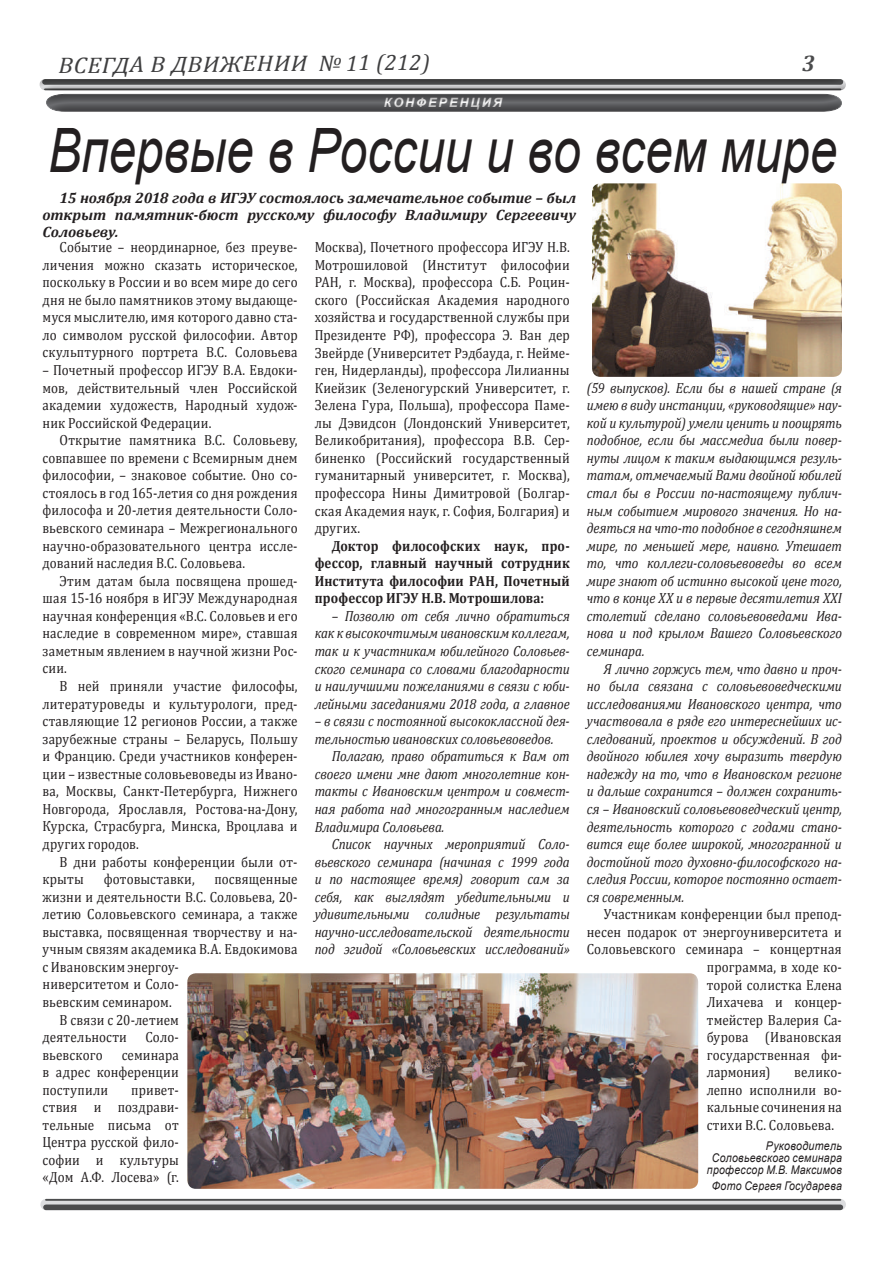
<style>
.page{position:relative;width:893px;height:1263px;background:#fff}
.page>*{position:absolute;margin:0;border:0;box-sizing:border-box;transform-origin:0 0}
.t1{font:italic 61.2px "Arial";color:#231f20;scale:.81 1}
.t2{font:italic 22.5px "Cambria";color:#3e3e3f;scale:1.09 1}
.t3{font:italic 700 15px/17px "Cambria";color:#231f20;text-align:justify}
.t4{font:14.7px/17.5px "Cambria";letter-spacing:.01em;color:#231f20;text-align:justify;scale:.89 1}
.t5{font:italic 14.7px/17.5px "Cambria";letter-spacing:-.005em;color:#231f20;text-align:justify;scale:.89 1}
.t6{font:700 14.7px/17.5px "Cambria";letter-spacing:.015em;color:#231f20;text-align:justify;scale:.89 1}
.t7{font:italic 700 12.9px "Arial";letter-spacing:.15em;color:#fff}
.t8{font:italic 12px/12px "Arial";letter-spacing:.02em;color:#231f20;text-align:right;scale:.89 1}
.t9{font:italic 12px "Arial";letter-spacing:.02em;color:#231f20;scale:.88 1}
</style>
<div class="page">
<div style="left:46px;top:1199px;width:794px;height:11px;background:#dcdddf"></div>
<hr style="left:46px;top:1199px;width:794px;height:2px;background:#4b4c4d">
<div style="left:46px;top:1204px;width:794px;height:6px;background:#4b4c4d"></div>
<div style="left:45px;top:82px;width:797px;height:31px;background:#231f20;opacity:.5"></div>
<img style="left:592px;top:183px;width:250px;height:194px">
<img style="left:187px;top:973px;width:511px;height:216px">
<h2 class="t2" style="left:58px;top:51px;width:342px;rotate:-1deg">ВСЕГДА В ДВИЖЕНИИ № 11 (212)</h2>
<p class="t7" style="left:384px;top:94px;width:120px">КОНФЕРЕНЦИЯ</p>
<h1 class="t1" style="left:48px;top:111px;width:976px">Впервые в России и во всем мире</h1>
<p class="t3" style="left:43px;top:189px;width:535px;text-indent:17px">15 ноября 2018 года в ИГЭУ состоялось замечательное событие – был открыт памятник-бюст русскому философу Владимиру Сергеевичу Соловьеву.</p>
<p class="t4" style="left:43px;top:238px;width:288px;text-indent:17px">Событие – неординарное, без преуве&shy;личения можно сказать историческое, поскольку в России и во всем мире до сего дня не было памятников этому выдающе&shy;муся мыслителю, имя которого давно ста&shy;ло символом русской философии. Автор скульптурного портрета В.С. Соловьева</p>
<p class="t4" style="left:43px;top:361px;width:288px">– Почетный профессор ИГЭУ В.А. Евдоки&shy;мов, действительный член Российской академии художеств, Народный худож&shy;ник Российской Федерации.</p>
<p class="t4" style="left:43px;top:431px;width:288px;text-indent:17px">Открытие памятника В.С. Соловьеву, совпавшее по времени с Всемирным днем философии, – знаковое событие. Оно со&shy;стоялось в год 165-летия со дня рождения философа и 20-летия деятельности Соло&shy;вьевского семинара – Межрегионального научно-образовательного центра иссле&shy;дований наследия В.С. Соловьева.</p>
<p class="t4" style="left:43px;top:572px;width:288px;text-indent:17px">Этим датам была посвящена прошед&shy;шая 15-16 ноября в ИГЭУ Международная научная конференция «В.С. Соловьев и его наследие в современном мире», ставшая заметным явлением в научной жизни Рос&shy;сии.</p>
<p class="t4" style="left:43px;top:677px;width:288px;text-indent:17px">В ней приняли участие философы, литературоведы и культурологи, пред&shy;ставляющие 12 регионов России, а также зарубежные страны – Беларусь, Польшу и Францию. Среди участников конферен&shy;ции – известные соловьевоведы из Ивано&shy;ва, Москвы, Санкт-Петербурга, Нижнего Новгорода, Ярославля, Ростова-на-Дону, Курска, Страсбурга, Минска, Вроцлава и других городов.</p>
<p class="t4" style="left:43px;top:853px;width:288px;text-indent:17px">В дни работы конференции были от&shy;крыты</p>
<p class="t4" style="left:315px;top:238px;width:288px">Москва), Почетного профессора ИГЭУ Н.В.<br>Мотрошиловой (Институт философии РАН, г. Москва), профессора С.Б. Роцин&shy;ского (Российская Академия народного хозяйства и государственной службы при Президенте РФ), профессора Э. Ван дер Звейрде (Университет Рэдбауда, г. Нейме&shy;ген, Нидерланды), профессора Лилианны Киейзик (Зеленогурский Университет, г.<br>Зелена Гура, Польша), профессора Паме&shy;лы Дэвидсон (Лондонский Университет, Великобритания), профессора В.В. Сер&shy;биненко (Российский государственный гуманитарный университет, г. Москва), профессора Нины Димитровой (Болгар&shy;ская Академия наук, г. София, Болгария) и других.</p>
<p class="t6" style="left:315px;top:536px;width:288px;text-indent:17px">Доктор философских наук, про&shy;фессор, главный научный сотрудник Института философии РАН, Почетный профессор ИГЭУ Н.В. Мотрошилова:</p>
<p class="t5" style="left:315px;top:606px;width:288px;text-indent:17px">– Позволю от себя лично обратиться как к высокочтимым ивановским коллегам, так и к участникам юбилейного Соловьев&shy;ского семинара со словами благодарности и наилучшими пожеланиями в связи с юби&shy;лейными заседаниями 2018 года, а главное</p>
<p class="t5" style="left:315px;top:712px;width:288px">– в связи с постоянной высококлассной дея&shy;тельностью ивановских соловьевоведов.</p>
<p class="t5" style="left:315px;top:747px;width:288px;text-indent:17px">Полагаю, право обратиться к Вам от своего имени мне дают многолетние кон&shy;такты с Ивановским центром и совмест&shy;ная работа над многогранным наследием Владимира Соловьева.</p>
<p class="t5" style="left:315px;top:835px;width:288px;text-indent:17px">Список научных мероприятий Соло&shy;вьевского семинара (начиная с 1999 года и по настоящее время) говорит сам за себя, как выглядят убедительными и удивительными солидные результаты научно-исследовательской деятельности под эгидой «Соловьевских исследований»</p>
<p class="t4" style="left:104px;top:870px;width:104px">фотовыставки,</p>
<p class="t4" style="left:214px;top:870px;width:95px">посвященные</p>
<p class="t4" style="left:43px;top:888px;width:288px">жизни и деятельности В.С. Соловьева, 20-</p>
<p class="t4" style="left:43px;top:905px;width:288px">летию Соловьевского семинара, а также</p>
<p class="t4" style="left:43px;top:923px;width:288px">выставка, посвященная творчеству и на-</p>
<p class="t4" style="left:43px;top:940px;width:288px">учным связям академика В.А. Евдокимова</p>
<p class="t4" style="left:43px;top:958px;width:155px">с Ивановским энергоу-</p>
<p class="t4" style="left:43px;top:975px;width:155px">ниверситетом и Соло-</p>
<p class="t4" style="left:43px;top:993px;width:147px">вьевским семинаром.</p>
<p class="t4" style="left:60px;top:1011px;width:136px">В связи с 20-летием</p>
<p class="t4" style="left:43px;top:1028px;width:96px">деятельности</p>
<p class="t4" style="left:145px;top:1028px;width:39px">Соло-</p>
<p class="t4" style="left:43px;top:1046px;width:69px">вьевского</p>
<p class="t4" style="left:43px;top:1046px;width:155px;text-indent:79px">семинара в адрес конференции поступили</p>
<p class="t4" style="left:43px;top:1081px;width:155px;text-indent:89px">привет&shy;ствия и поздрави&shy;тельные письма от Центра русской фило&shy;софии и культуры «Дом А.Ф. Лосева» (г.</p>
<p class="t5" style="left:587px;top:378px;width:288px">(59 выпусков). Если бы в нашей стране (я имею в виду инстанции, «руководящие» нау&shy;кой и культурой) умели ценить и поощрять подобное, если бы массмедиа были повер&shy;нуты лицом к таким выдающимся резуль&shy;татам, отмечаемый Вами двойной юбилей стал бы в России по-настоящему публич&shy;ным событием мирового значения. Но на&shy;деяться на что-то подобное в сегодняшнем мире, по меньшей мере, наивно. Утешает то, что коллеги-соловьевоведы во всем мире знают об истинно высокой цене того, что в конце XX и в первые десятилетия XXI столетий сделано соловьевоведами Ива&shy;нова и под крылом Вашего Соловьевского семинара.</p>
<p class="t5" style="left:587px;top:659px;width:288px;text-indent:17px">Я лично горжусь тем, что давно и проч&shy;но была связана с соловьевоведческими исследованиями Ивановского центра, что участвовала в ряде его интереснейших ис&shy;следований, проектов и обсуждений. В год двойного юбилея хочу выразить твердую надежду на то, что в Ивановском регионе и дальше сохранится – должен сохранить&shy;ся – Ивановский соловьевоведческий центр, деятельность которого с годами стано&shy;вится еще более широкой, многогранной и достойной того духовно-философского на&shy;следия России, которое постоянно остает&shy;ся современным.</p>
<p class="t4" style="left:604px;top:905px;width:269px">Участникам конференции был препод-</p>
<p class="t4" style="left:587px;top:923px;width:288px">несен подарок от энергоуниверситета и</p>
<p class="t4" style="left:587px;top:940px;width:288px">Соловьевского семинара – концертная</p>
<p class="t4" style="left:707px;top:958px;width:153px">программа, в ходе ко-</p>
<p class="t4" style="left:707px;top:976px;width:153px">торой солистка Елена</p>
<p class="t4" style="left:707px;top:993px;width:153px">Лихачева и концер-</p>
<p class="t4" style="left:707px;top:1011px;width:153px">тмейстер Валерия Са-</p>
<p class="t4" style="left:707px;top:1028px;width:153px">бурова (Ивановская</p>
<p class="t4" style="left:707px;top:1046px;width:153px">государственная фи-</p>
<p class="t4" style="left:707px;top:1063px;width:73px">лармония)</p>
<p class="t4" style="left:707px;top:1063px;width:153px;text-indent:88px">велико&shy;лепно исполнили во&shy;кальные сочинения на стихи В.С. Соловьева.</p>
<p class="t8" style="left:707px;top:1139px;width:153px">Руководитель<br>Соловьевского семинара профессор М.В. Максимов</p>
<p class="t9" style="left:712px;top:1178px;width:149px">Фото Сергея Государева</p>
</div>
